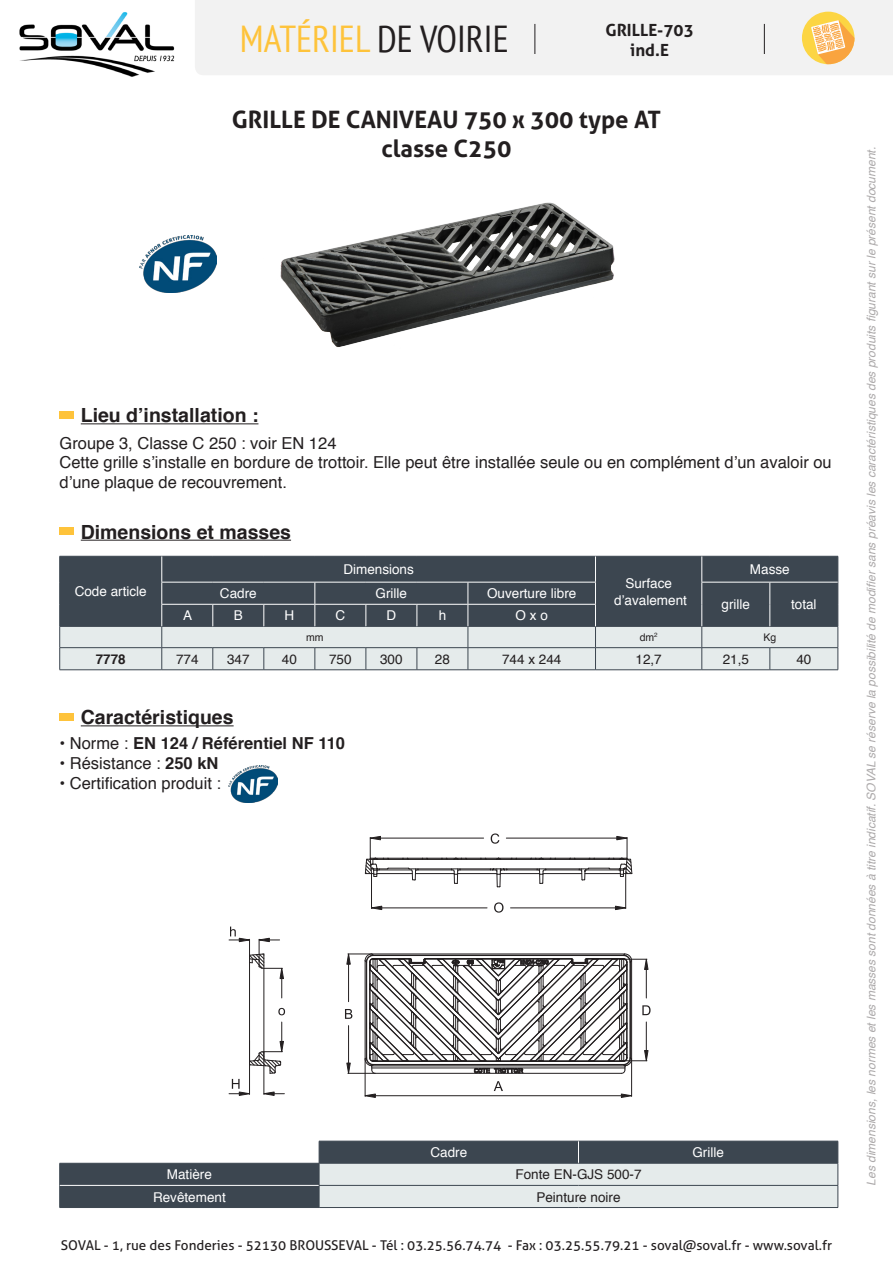
<style>
.page{position:relative;width:893px;height:1263px;background:#fff}
.page>*{position:absolute;margin:0;border:0;box-sizing:border-box;transform-origin:0 0}
.t1{font:condensed 37.5px "PT Sans";color:#fec33b}
.t2{font:700 24px "Aller";color:#231f20}
.t3{font:700 19.5px "Helvetica";color:#231f20}
.t4{font:700 16.8px "Aller";color:#231f20}
.t5{font:16.5px/19.8px "Helvetica";color:#231f20}
.t6{font:700 16.5px "Helvetica";color:#231f20}
.t7{font:13.5px "Helvetica";color:#fff}
.t8{font:13.5px "Aller";color:#231f20}
.t9{font:13.5px "Helvetica";color:#231f20}
.t10{font:700 13.5px "Helvetica";color:#231f20}
.t11{font:italic 12px "Helvetica";color:#adaaab}
.t12{font:10.5px "Helvetica";color:#231f20}
.s1{color:#231f20}
.s2{font-weight:400}
.s3{font-weight:700}
</style>
<div class="page">
<div style="left:195px;top:0;width:698px;height:75px;background:#f2f2f2"></div>
<img style="left:19px;top:12px;width:156px;height:65px">
<hr style="left:534px;top:24px;width:1px;height:30px;background:#231f20">
<hr style="left:764px;top:24px;width:1px;height:30px;background:#231f20">
<div style="left:802px;top:12px;width:52px;height:52px;background:#fcd543;border-radius:50%"></div>
<svg style="left:811px;top:20px;width:43px;height:44px"></svg>
<hr style="left:249px;top:955px;width:1px;height:109px;background:#231f20">
<hr style="left:264px;top:954px;width:1px;height:104px;background:#231f20">
<hr style="left:500px;top:873px;width:40px;height:1px;background:#231f20">
<hr style="left:458px;top:873px;width:39px;height:1px;background:#231f20">
<hr style="left:459px;top:870px;width:36px;height:1px;background:#231f20">
<hr style="left:409px;top:869px;width:179px;height:1px;background:#231f20">
<hr style="left:370px;top:859px;width:257px;height:1px;background:#231f20">
<hr style="left:370px;top:858px;width:257px;height:1px;background:#231f20">
<hr style="left:544px;top:870px;width:36px;height:1px;background:#231f20">
<hr style="left:502px;top:870px;width:36px;height:1px;background:#231f20">
<svg style="left:537px;top:869px;width:10px;height:15px"></svg>
<svg style="left:490px;top:868px;width:18px;height:19px"></svg>
<hr style="left:417px;top:870px;width:36px;height:1px;background:#231f20">
<svg style="left:443px;top:858px;width:23px;height:2px"></svg>
<svg style="left:451px;top:869px;width:10px;height:15px"></svg>
<hr style="left:365px;top:1059px;width:1px;height:37px;background:#231f20">
<hr style="left:631px;top:1059px;width:1px;height:37px;background:#231f20">
<hr style="left:375px;top:1095px;width:246px;height:1px;background:#231f20">
<svg style="left:364px;top:1093px;width:12px;height:5px"></svg>
<svg style="left:621px;top:1093px;width:12px;height:5px"></svg>
<svg style="left:494px;top:1081px;width:9px;height:10px"></svg>
<hr style="left:380px;top:838px;width:104px;height:1px;background:#231f20">
<hr style="left:506px;top:838px;width:111px;height:1px;background:#231f20">
<svg style="left:491px;top:833px;width:8px;height:11px"></svg>
<svg style="left:278px;top:1008px;width:7px;height:7px"></svg>
<svg style="left:345px;top:953px;width:305px;height:122px"></svg>
<svg style="left:229px;top:926px;width:55px;height:72px"></svg>
<hr style="left:371px;top:874px;width:1px;height:34px;background:#231f20">
<hr style="left:625px;top:874px;width:1px;height:34px;background:#231f20">
<hr style="left:382px;top:908px;width:105px;height:1px;background:#231f20">
<hr style="left:510px;top:908px;width:105px;height:1px;background:#231f20">
<svg style="left:494px;top:902px;width:9px;height:11px"></svg>
<svg style="left:371px;top:906px;width:11px;height:4px"></svg>
<svg style="left:615px;top:906px;width:12px;height:4px"></svg>
<svg style="left:229px;top:1022px;width:55px;height:74px"></svg>
<svg style="left:365px;top:836px;width:63px;height:44px"></svg>
<hr style="left:415px;top:873px;width:39px;height:1px;background:#231f20">
<hr style="left:543px;top:873px;width:39px;height:1px;background:#231f20">
<svg style="left:569px;top:836px;width:63px;height:44px"></svg>
<svg style="left:59px;top:556px;width:780px;height:114px;background:#7c848a"></svg>
<hr style="left:701px;top:582px;width:69px;height:1px;background:#fff">
<hr style="left:770px;top:582px;width:68px;height:1px;background:#fff">
<hr style="left:81px;top:540px;width:210px;height:1px;background:#231f20">
<div style="left:60px;top:528px;width:14px;height:7px;background:#fec33b"></div>
<hr style="left:81px;top:725px;width:153px;height:1px;background:#231f20">
<div style="left:60px;top:411px;width:14px;height:8px;background:#fec33b"></div>
<hr style="left:81px;top:423px;width:177px;height:1px;background:#231f20">
<div style="left:60px;top:713px;width:14px;height:8px;background:#fec33b"></div>
<img style="left:228px;top:765px;width:49px;height:37px">
<img style="left:280px;top:202px;width:335px;height:145px">
<img style="left:139px;top:235px;width:77px;height:58px">
<svg style="left:60px;top:1141px;width:259px;height:66px;fill:#3c4650"></svg>
<hr style="left:60px;top:1163px;width:259px;height:1px;background:#3c4650">
<svg style="left:59px;top:1163px;width:1px;height:44px"></svg>
<hr style="left:60px;top:1207px;width:259px;height:1px;background:#3c4650">
<hr style="left:60px;top:1185px;width:259px;height:1px;background:#fff">
<svg style="left:319px;top:1141px;width:520px;height:66px;background:#a8afb3"></svg>
<hr style="left:578px;top:1185px;width:260px;height:1px;background:#3c4650">
<hr style="left:319px;top:1207px;width:259px;height:1px;background:#3c4650">
<hr style="left:578px;top:1207px;width:260px;height:1px;background:#3c4650">
<h1 class="t1" style="left:240px;top:15px;width:270px">MATÉRIEL <span class="s1">DE VOIRIE</span></h1>
<p class="t4" style="left:605px;top:20px;width:90px">GRILLE-703</p>
<p class="t4" style="left:630px;top:40px;width:40px">ind.E</p>
<p class="t2" style="left:232px;top:105px;width:431px">GRILLE DE CANIVEAU 750 x 300 type AT</p>
<p class="t2" style="left:381px;top:134px;width:132px">classe C250</p>
<p class="t3" style="left:81px;top:400px;width:179px">Lieu d’installation :</p>
<p class="t5" style="left:60px;top:433px;width:278px">Groupe 3, Classe C 250 : voir EN 124</p>
<p class="t5" style="left:60px;top:453px;width:774px">Cette grille s’installe en bordure de trottoir. Elle peut être installée seule ou en complément d’un avaloir ou d’une plaque de recouvrement.</p>
<p class="t3" style="left:81px;top:516px;width:212px">Dimensions et masses</p>
<p class="t7" style="left:343px;top:559px;width:72px">Dimensions</p>
<p class="t7" style="left:750px;top:559px;width:41px">Masse</p>
<p class="t7" style="left:75px;top:581px;width:74px">Code article</p>
<p class="t7" style="left:625px;top:573px;width:48px">Surface</p>
<p class="t7" style="left:614px;top:589px;width:74px">d’avalement</p>
<p class="t7" style="left:220px;top:583px;width:38px">Cadre</p>
<p class="t7" style="left:376px;top:583px;width:33px">Grille</p>
<p class="t7" style="left:487px;top:583px;width:91px">Ouverture libre</p>
<p class="t7" style="left:722px;top:594px;width:30px">grille</p>
<p class="t7" style="left:791px;top:594px;width:27px">total</p>
<p class="t7" style="left:183px;top:605px;width:11px">A</p>
<p class="t7" style="left:234px;top:605px;width:11px">B</p>
<p class="t7" style="left:284px;top:605px;width:11px">H</p>
<p class="t7" style="left:335px;top:605px;width:11px">C</p>
<p class="t7" style="left:386px;top:605px;width:11px">D</p>
<p class="t7" style="left:439px;top:605px;width:9px">h</p>
<p class="t7" style="left:516px;top:605px;width:34px">O x o</p>
<p class="t12" style="left:306px;top:629px;width:19px">mm</p>
<p class="t12" style="left:640px;top:629px;width:19px">dm<sup>2</sup></p>
<p class="t12" style="left:763px;top:629px;width:14px">Kg</p>
<p class="t10" style="left:96px;top:648px;width:32px">7778</p>
<p class="t9" style="left:176px;top:649px;width:24px">774</p>
<p class="t9" style="left:227px;top:649px;width:24px">347</p>
<p class="t9" style="left:282px;top:649px;width:17px">40</p>
<p class="t9" style="left:329px;top:649px;width:24px">750</p>
<p class="t9" style="left:380px;top:649px;width:24px">300</p>
<p class="t9" style="left:435px;top:649px;width:17px">28</p>
<p class="t9" style="left:502px;top:649px;width:61px">744 x 244</p>
<p class="t9" style="left:635px;top:649px;width:28px">12,7</p>
<p class="t9" style="left:723px;top:649px;width:28px">21,5</p>
<p class="t9" style="left:796px;top:649px;width:17px">40</p>
<p class="t3" style="left:81px;top:702px;width:154px">Caractéristiques</p>
<p class="t6" style="left:60px;top:730px;width:287px"><span class="s2">• Norme :</span> EN 124 / Référentiel NF 110</p>
<p class="t5" style="left:60px;top:754px;width:160px">• Résistance : <span class="s3">250 kN</span></p>
<p class="t5" style="left:60px;top:774px;width:163px">• Certification produit :</p>
<p class="t7" style="left:430px;top:1142px;width:38px">Cadre</p>
<p class="t7" style="left:692px;top:1142px;width:33px">Grille</p>
<p class="t7" style="left:167px;top:1164px;width:47px">Matière</p>
<p class="t9" style="left:515px;top:1164px;width:128px">Fonte EN-GJS 500-7</p>
<p class="t7" style="left:153px;top:1186px;width:74px">Revêtement</p>
<p class="t9" style="left:536px;top:1186px;width:86px">Peinture noire</p>
<p class="t8" style="left:61px;top:1236px;width:773px">SOVAL - 1, rue des Fonderies - 52130 BROUSSEVAL - Tél : 03.25.56.74.74 - Fax : 03.25.55.79.21 - soval@soval.fr - www.soval.fr</p>
<p class="t11" style="left:862px;top:1185px;width:1040px;rotate:-90deg">Les dimensions, les normes et les masses sont données à titre indicatif. SOVAL se réserve la possibilité de modifier sans préavis les caractéristiques des produits figurant sur le présent document.</p>
</div>
